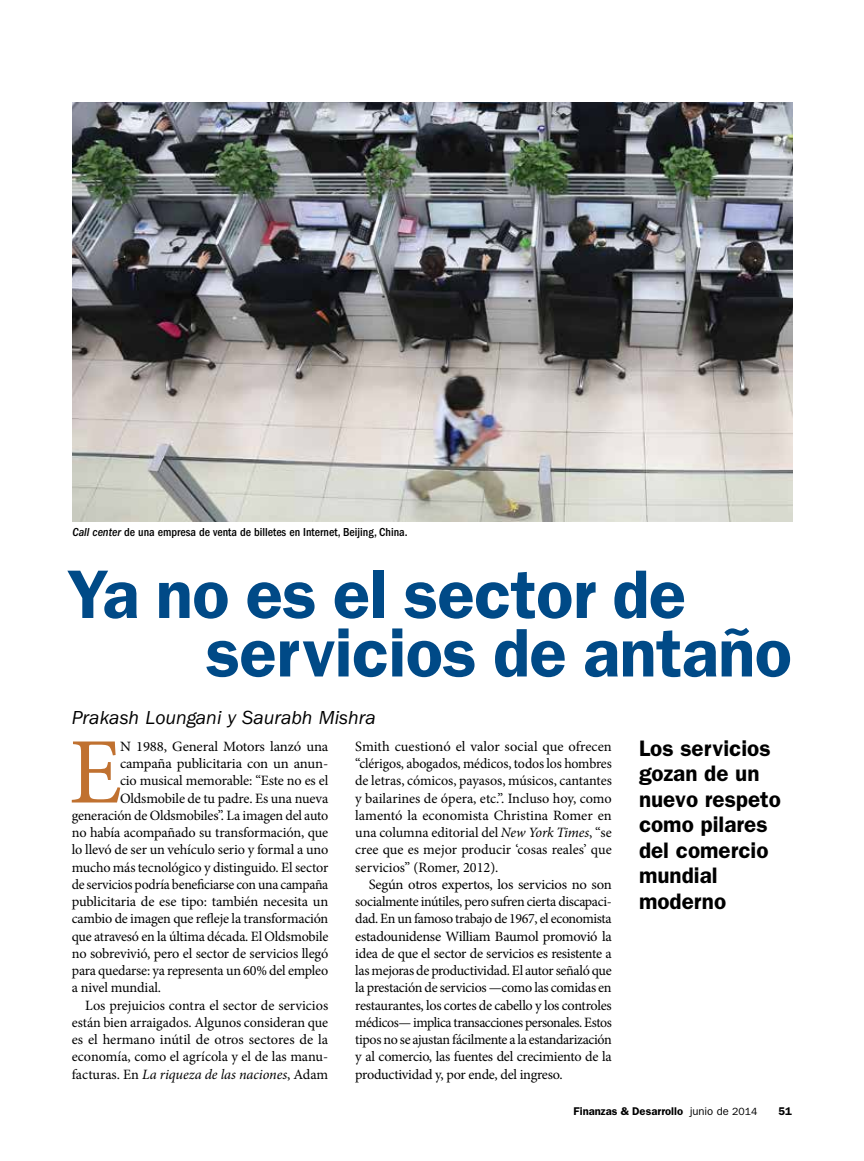
<style>
.page{position:relative;width:864px;height:1161px;background:#fff}
.page>*{position:absolute;margin:0;border:0;box-sizing:border-box;transform-origin:0 0}
.t1{font:93.9px "Minion Pro";color:#c07130}
.t2{font:600 69px/58.5px "ITC Franklin Gothic Std";letter-spacing:-.01em;color:#004a87}
.t3{font:600 22.5px/25.5px "ITC Franklin Gothic Std";color:#000}
.t4{font:italic 19.5px "ITC Franklin Gothic Std";color:#000}
.t5{font:14.25px/17.2px "Minion Pro";letter-spacing:-.01em;color:#000;text-align:justify}
.t6{font:italic 14.25px "Minion Pro";letter-spacing:-.005em;color:#000}
.t7{font:500 condensed 12px "ITC Franklin Gothic Std";color:#000}
.t8{font:600 11.25px "ITC Franklin Gothic Std";color:#000}
.s1{font-style:italic}
.s2{font-style:normal}
.s3{font-weight:400}
.s4{font-weight:400;font-size:10.5px}
</style>
<div class="page">
<img style="left:73px;top:102px;width:719px;height:420px">
<p class="t7" style="left:73px;top:525px;width:337px"><span class="s1">Call center</span> de una empresa de venta de billetes en Internet, Beijing, China.</p>
<h2 class="t2" style="left:206px;top:565px;width:588px;text-indent:-139px">Ya no es el sector de servicios de antaño</h2>
<h3 class="t4" style="left:72px;top:706px;width:306px">Prakash Loungani y Saurabh Mishra</h3>
<h1 class="t1" style="left:69px;top:710px;width:55px">E</h1>
<p class="t5" style="left:120px;top:738px;width:210px">N 1988, General Motors lanzó una</p>
<p class="t5" style="left:120px;top:755px;width:210px">campaña publicitaria con un anun-</p>
<p class="t5" style="left:120px;top:772px;width:210px">cio musical memorable: “Este no es el</p>
<p class="t5" style="left:120px;top:789px;width:210px">Oldsmobile de tu padre. Es una nueva</p>
<p class="t5" style="left:72px;top:807px;width:258px">generación de Oldsmobiles”. La imagen del auto</p>
<p class="t5" style="left:72px;top:824px;width:258px">no había acompañado su transformación, que</p>
<p class="t5" style="left:72px;top:841px;width:258px">lo llevó de ser un vehículo serio y formal a uno</p>
<p class="t5" style="left:72px;top:858px;width:258px">mucho más tecnológico y distinguido. El sector</p>
<p class="t5" style="left:72px;top:876px;width:258px">de servicios podría beneficiarse con una campaña</p>
<p class="t5" style="left:72px;top:893px;width:258px">publicitaria de ese tipo: también necesita un</p>
<p class="t5" style="left:72px;top:910px;width:258px">cambio de imagen que refleje la transformación</p>
<p class="t5" style="left:72px;top:927px;width:258px">que atravesó en la última década. El Oldsmobile</p>
<p class="t5" style="left:72px;top:945px;width:258px">no sobrevivió, pero el sector de servicios llegó</p>
<p class="t5" style="left:72px;top:962px;width:258px">para quedarse: ya representa un 60% del empleo</p>
<p class="t5" style="left:72px;top:979px;width:91px">a nivel mundial.</p>
<p class="t5" style="left:85px;top:996px;width:245px">Los prejuicios contra el sector de servicios</p>
<p class="t5" style="left:72px;top:1014px;width:258px">están bien arraigados. Algunos consideran que</p>
<p class="t5" style="left:72px;top:1031px;width:258px">es el hermano inútil de otros sectores de la</p>
<p class="t5" style="left:72px;top:1048px;width:258px">economía, como el agrícola y el de las manu-</p>
<p class="t6" style="left:72px;top:1064px;width:258px"><span class="s2">facturas. En</span> La riqueza de las naciones<span class="s2">, Adam</span></p>
<p class="t5" style="left:355px;top:738px;width:258px">Smith cuestionó el valor social que ofrecen “clérigos, abogados, médicos, todos los hombres de letras, cómicos, payasos, músicos, cantantes y bailarines de ópera, etc.”. Incluso hoy, como lamentó la economista Christina Romer en una columna editorial del <span class="s1">New York Times</span>, “se cree que es mejor producir ‘cosas reales’ que servicios” (Romer, 2012).</p>
<p class="t5" style="left:355px;top:876px;width:258px;text-indent:14px">Según otros expertos, los servicios no son socialmente inútiles, pero sufren cierta discapaci&shy;dad. En un famoso trabajo de 1967, el economista estadounidense William Baumol promovió la idea de que el sector de servicios es resistente a las mejoras de productividad. El autor señaló que la prestación de servicios —como las comidas en restaurantes, los cortes de cabello y los controles médicos— implica transacciones personales. Estos tipos no se ajustan fácilmente a la estandarización y al comercio, las fuentes del crecimiento de la productividad y, por ende, del ingreso.</p>
<h3 class="t3" style="left:639px;top:735px;width:143px">Los servicios gozan de un nuevo respeto como pilares del comercio mundial moderno</h3>
<p class="t8" style="left:573px;top:1104px;width:186px">Finanzas &amp; Desarrollo <span class="s3">junio de</span> <span class="s4">2014</span></p>
<p class="t8" style="left:779px;top:1104px;width:15px">51</p>
</div>
